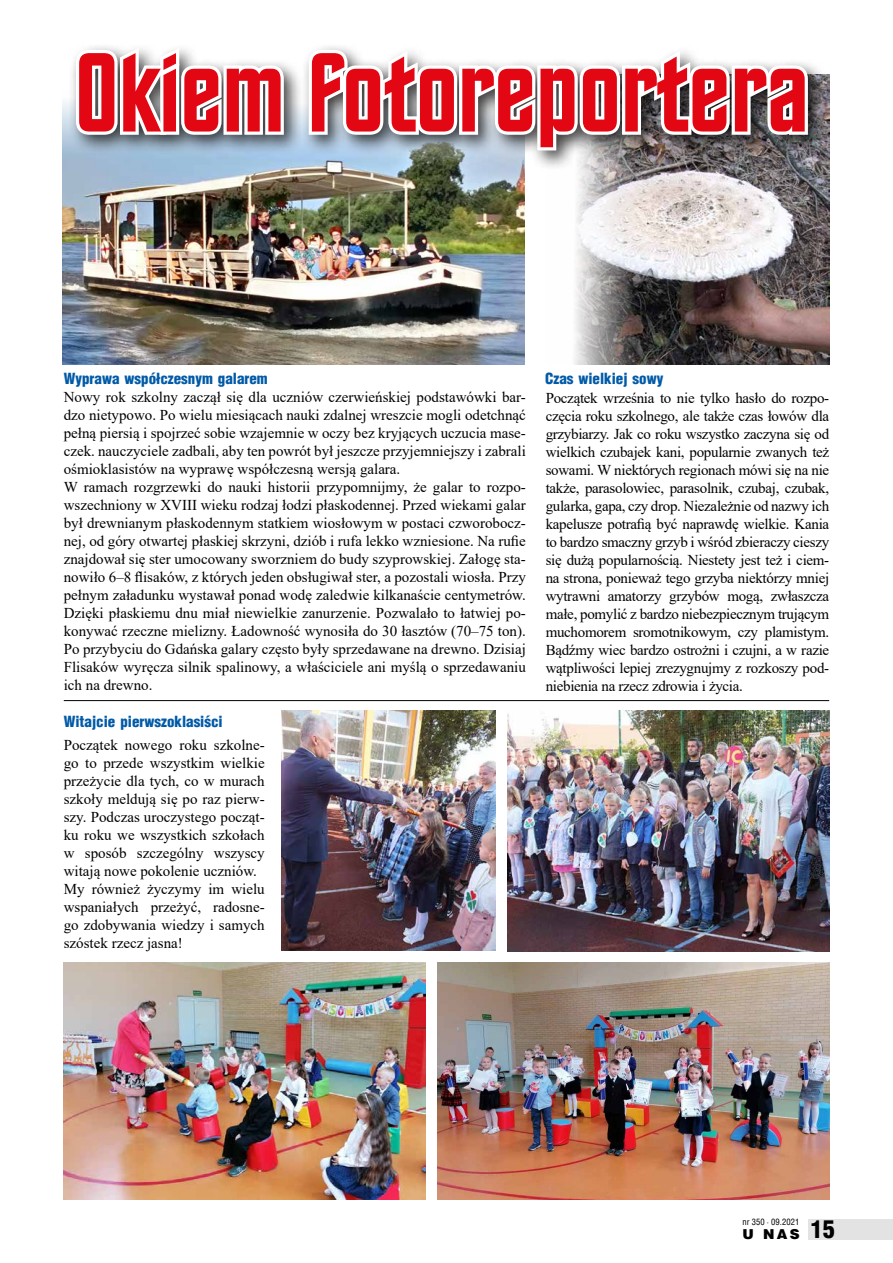
<style>
.page{position:relative;width:893px;height:1263px;background:#fff}
.page>*{position:absolute;margin:0;border:0;box-sizing:border-box;transform-origin:0 0}
.t1{font:112.95px "Horizon EU";color:#e30613}
.t2{font:900 24px "Switzerland Cond";color:#000}
.t3{font:15px/18px "Times New Roman";color:#000}
.t4{font:900 15px "Switzerland Cond";color:#005aa7}
.t5{font:900 13.65px "Switzerland";color:#000}
.t6{font:8.55px "Switzerland Condensed";letter-spacing:.01em;color:#000}
</style>
<div class="page">
<img style="left:63px;top:102px;width:461px;height:262px">
<img style="left:574px;top:171px;width:255px;height:194px">
<img style="left:508px;top:711px;width:321px;height:241px">
<img style="left:64px;top:962px;width:361px;height:237px">
<img style="left:438px;top:962px;width:391px;height:237px">
<img style="left:281px;top:710px;width:215px;height:240px">
<hr style="left:64px;top:700px;width:765px;height:1px;background:#000">
<div style="left:68px;top:42px;width:761px;height:129px;background:#000;opacity:.75"></div>
<svg style="left:73px;top:43px;width:214px;height:95px"></svg>
<svg style="left:305px;top:45px;width:506px;height:109px"></svg>
<div style="left:808px;top:1219px;width:85px;height:20px;background:#e3e3e3"></div>
<h1 class="t1" style="left:75px;top:33px;width:736px">Okiem fotoreportera</h1>
<p class="t4" style="left:64px;top:368px;width:206px">Wyprawa współczesnym galarem</p>
<p class="t4" style="left:545px;top:369px;width:120px">Czas wielkiej sowy</p>
<p class="t3" style="left:64px;top:388px;width:464px">Nowy rok szkolny zaczął się dla uczniów czerwieńskiej podstawówki bar&shy;dzo nietypowo. Po wielu miesiącach nauki zdalnej wreszcie mogli odetchnąć pełną piersią i spojrzeć sobie wzajemnie w oczy bez kryjących uczucia mase&shy;czek. nauczyciele zadbali, aby ten powrót był jeszcze przyjemniejszy i zabrali ośmioklasistów na wyprawę współczesną wersją galara.<br>W ramach rozgrzewki do nauki historii przypomnijmy, że galar to rozpo&shy;wszechniony w XVIII wieku rodzaj łodzi płaskodennej. Przed wiekami galar był drewnianym płaskodennym statkiem wiosłowym w postaci czworobocz&shy;nej, od góry otwartej płaskiej skrzyni, dziób i rufa lekko wzniesione. Na rufie znajdował się ster umocowany sworzniem do budy szyprowskiej. Załogę sta&shy;nowiło 6–8 flisaków, z których jeden obsługiwał ster, a pozostali wiosła. Przy pełnym załadunku wystawał ponad wodę zaledwie kilkanaście centymetrów.<br>Dzięki płaskiemu dnu miał niewielkie zanurzenie. Pozwalało to łatwiej po&shy;konywać rzeczne mielizny. Ładowność wynosiła do 30 łasztów (70–75 ton).<br>Po przybyciu do Gdańska galary często były sprzedawane na drewno. Dzisiaj Flisaków wyręcza silnik spalinowy, a właściciele ani myślą o sprzedawaniu ich na drewno.</p>
<p class="t3" style="left:546px;top:388px;width:285px;text-align:justify">Początek września to nie tylko hasło do rozpo&shy;częcia roku szkolnego, ale także czas łowów dla grzybiarzy. Jak co roku wszystko zaczyna się od wielkich czubajek kani, popularnie zwanych też sowami. W niektórych regionach mówi się na nie także, parasolowiec, parasolnik, czubaj, czubak, gularka, gapa, czy drop. Niezależnie od nazwy ich kapelusze potrafią być naprawdę wielkie. Kania to bardzo smaczny grzyb i wśród zbieraczy cieszy się dużą popularnością. Niestety jest też i ciem&shy;na strona, ponieważ tego grzyba niektórzy mniej wytrawni amatorzy grzybów mogą, zwłaszcza małe, pomylić z bardzo niebezpiecznym trującym muchomorem sromotnikowym, czy plamistym.<br>Bądźmy wiec bardzo ostrożni i czujni, a w razie wątpliwości lepiej zrezygnujmy z rozkoszy pod&shy;niebienia na rzecz zdrowia i życia.</p>
<p class="t4" style="left:64px;top:711px;width:160px">Witajcie pierwszoklasiści</p>
<p class="t3" style="left:64px;top:735px;width:202px">Początek nowego roku szkolne&shy;go to przede wszystkim wielkie przeżycie dla tych, co w murach szkoły meldują się po raz pierw&shy;szy. Podczas uroczystego począt&shy;ku roku we wszystkich szkołach w sposób szczególny wszyscy witają nowe pokolenie uczniów.<br>My również życzymy im wielu wspaniałych przeżyć, radosne&shy;go zdobywania wiedzy i samych szóstek rzecz jasna!</p>
<p class="t6" style="left:742px;top:1217px;width:59px">nr 350 • 09.2021</p>
<p class="t5" style="left:742px;top:1226px;width:59px">U NAS</p>
<h2 class="t2" style="left:811px;top:1214px;width:25px">15</h2>
</div>
